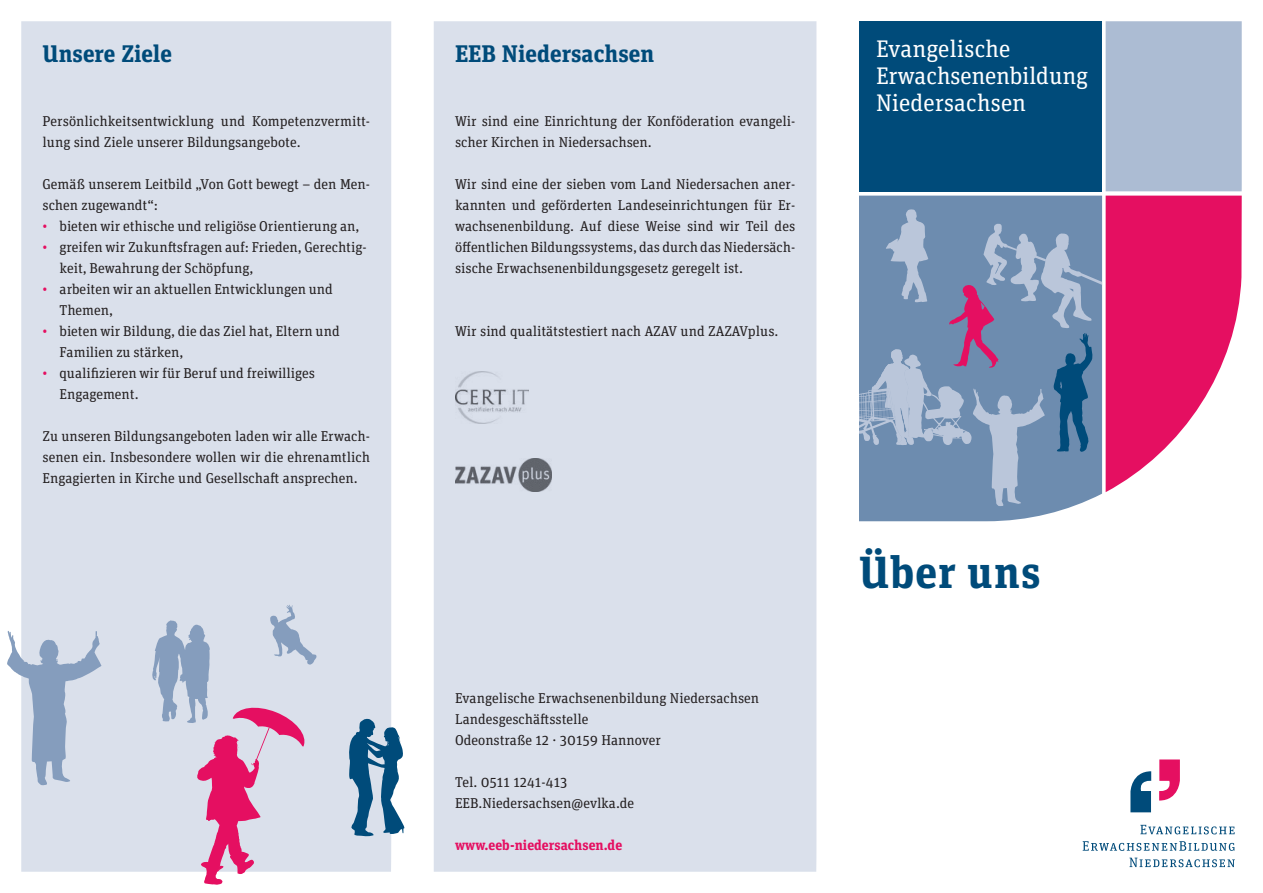
<style>
.page{position:relative;width:1263px;height:893px;background:#fff}
.page>*{position:absolute;margin:0;border:0;box-sizing:border-box;transform-origin:0 0}
.t1{font:700 45px "Unit Slab Pro";letter-spacing:.025em;color:#004b7a}
.t2{font:24px/27px "Unit Slab Pro";color:#fff}
.t3{font:700 24px "Unit Slab Pro";color:#004b7a}
.t4{font:14.25px/21px "Unit Slab Pro";color:#231f20}
.t5{font:700 14.25px "Unit Slab Pro";color:#e50f61}
.s1{color:#e50f61}
</style>
<div class="page">
<div style="left:21px;top:21px;width:370px;height:851px;background:#dae0eb"></div>
<div style="left:434px;top:21px;width:382px;height:851px;background:#dae0eb"></div>
<svg style="left:1159px;top:759px;width:21px;height:41px"></svg>
<svg style="left:1130px;top:771px;width:21px;height:41px"></svg>
<svg style="left:1140px;top:825px;width:94px;height:9px"></svg>
<svg style="left:1083px;top:841px;width:151px;height:10px"></svg>
<svg style="left:1129px;top:858px;width:106px;height:9px"></svg>
<img style="left:455px;top:372px;width:73px;height:52px">
<img style="left:455px;top:458px;width:97px;height:33px">
<svg style="left:859px;top:506px;width:214px;height:15px;background:#7f9ab9"></svg>
<svg style="left:859px;top:21px;width:383px;height:485px;background:#8179a2"></svg>
<svg style="left:7px;top:631px;width:94px;height:155px;background:#c0ccdd"></svg>
<svg style="left:152px;top:604px;width:165px;height:281px;background:#d5c1d6"></svg>
<svg style="left:348px;top:717px;width:56px;height:120px;background:#6a94b1"></svg>
<h2 class="t3" style="left:43px;top:36px;width:131px">Unsere Ziele</h2>
<h2 class="t3" style="left:455px;top:36px;width:201px">EEB Niedersachsen</h2>
<p class="t4" style="left:43px;top:110px;width:329px">Persönlichkeitsentwicklung und Kompetenzvermitt&shy;lung sind Ziele unserer Bildungsangebote.</p>
<p class="t4" style="left:43px;top:173px;width:329px">Gemäß unserem Leitbild „Von Gott bewegt – den Men&shy;schen zugewandt“:</p>
<p class="t4" style="left:43px;top:215px;width:318px"><span class="s1">•</span> bieten wir ethische und religiöse Orientierung an,</p>
<p class="t4" style="left:60px;top:236px;width:308px;text-indent:-17px"><span class="s1">•</span> greifen wir Zukunftsfragen auf: Frieden, Gerechtig&shy;keit, Bewahrung der Schöpfung,</p>
<p class="t4" style="left:60px;top:278px;width:275px;text-indent:-17px"><span class="s1">•</span> arbeiten wir an aktuellen Entwicklungen und<br>Themen,</p>
<p class="t4" style="left:60px;top:320px;width:282px;text-indent:-17px"><span class="s1">•</span> bieten wir Bildung, die das Ziel hat, Eltern und<br>Familien zu stärken,</p>
<p class="t4" style="left:60px;top:362px;width:257px;text-indent:-17px"><span class="s1">•</span> qualifizieren wir für Beruf und freiwilliges<br>Engagement.</p>
<p class="t4" style="left:43px;top:425px;width:329px;text-align:justify">Zu unseren Bildungsangeboten laden wir alle Erwach&shy;senen ein. Insbesondere wollen wir die ehrenamtlich Engagierten in Kirche und Gesellschaft ansprechen.</p>
<p class="t4" style="left:455px;top:110px;width:342px">Wir sind eine Einrichtung der Konföderation evangeli&shy;scher Kirchen in Niedersachsen.</p>
<p class="t4" style="left:455px;top:173px;width:342px;text-align:justify">Wir sind eine der sieben vom Land Niedersachen aner&shy;kannten und geförderten Landeseinrichtungen für Er&shy;wachsenenbildung. Auf diese Weise sind wir Teil des öffentlichen Bildungssystems, das durch das Niedersäch&shy;sische Erwachsenenbildungsgesetz geregelt ist.</p>
<p class="t4" style="left:455px;top:320px;width:325px">Wir sind qualitätstestiert nach AZAV und ZAZAVplus.</p>
<p class="t4" style="left:455px;top:688px;width:306px">Evangelische Erwachsenenbildung Niedersachsen<br>Landesgeschäftsstelle<br>Odeonstraße 12 · 30159 Hannover</p>
<p class="t4" style="left:455px;top:772px;width:181px">Tel. 0511 1241-413<br>EEB.Niedersachsen@evlka.de</p>
<p class="t5" style="left:455px;top:835px;width:169px">www.eeb-niedersachsen.de</p>
<h2 class="t2" style="left:876px;top:35px;width:213px">Evangelische<br>Erwachsenenbildung<br>Niedersachsen</h2>
<h1 class="t1" style="left:859px;top:540px;width:183px">Über uns</h1>
</div>
